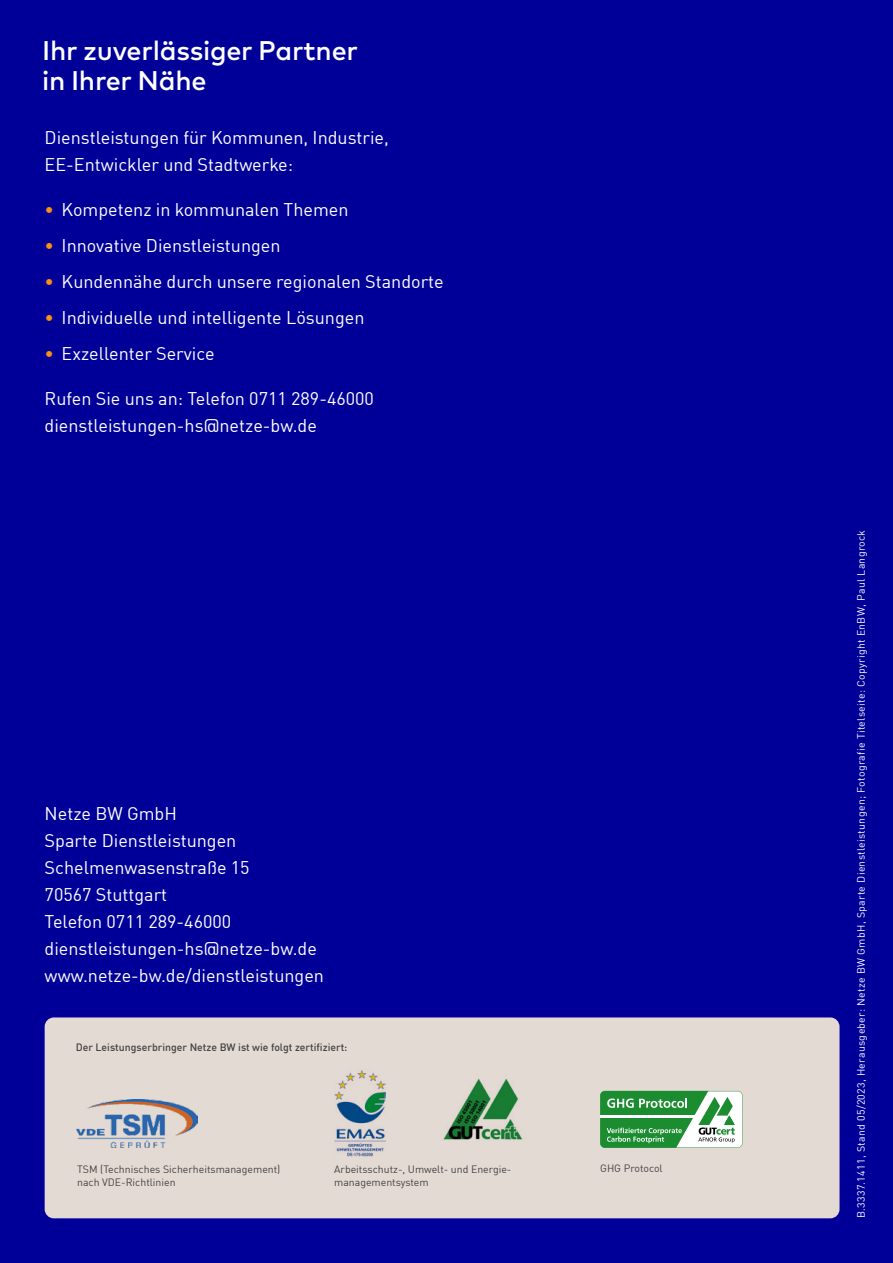
<style>
.page{position:relative;width:893px;height:1263px;background:#009}
.page>*{position:absolute;margin:0;border:0;box-sizing:border-box;transform-origin:0 0}
.t1{font:500 27px/30px "Mark OT";letter-spacing:-.01em;color:#fff}
.t2{font:18px/27px "En BWDIN Pro";color:#fff}
.t3{font:10.5px "En BWDIN Pro";letter-spacing:.03em;color:#fefefe}
.t4{font:10.5px/13.5px "En BWDIN Pro";color:#424242}
.t5{font:500 10.5px "En BWDIN Pro";color:#424242}
.s1{color:#fe8f11}
</style>
<div class="page">
<div style="left:45px;top:1017px;width:794px;height:201px;background:#e4dad4;border-radius:9px"></div>
<svg style="left:600px;top:1091px;width:142px;height:57px;background:#6ab177"></svg>
<hr style="left:600px;top:1115px;width:96px;height:3px;background:#fff">
<img style="left:76px;top:1100px;width:122px;height:48px">
<img style="left:334px;top:1070px;width:51px;height:86px">
<img style="left:443px;top:1078px;width:79px;height:62px">
<h1 class="t1" style="left:42px;top:35px;width:317px">Ihr zuverlässiger Partner in Ihrer Nähe</h1>
<p class="t2" style="left:45px;top:122px;width:346px">Dienstleistungen für Kommunen, Industrie,<br>EE-Entwickler und Stadtwerke:</p>
<p class="t2" style="left:45px;top:194px;width:305px"><span class="s1">•</span> Kompetenz in kommunalen Themen</p>
<p class="t2" style="left:45px;top:230px;width:237px"><span class="s1">•</span> Innovative Dienstleistungen</p>
<p class="t2" style="left:45px;top:266px;width:401px"><span class="s1">•</span> Kundennähe durch unsere regionalen Standorte</p>
<p class="t2" style="left:45px;top:302px;width:321px"><span class="s1">•</span> Individuelle und intelligente Lösungen</p>
<p class="t2" style="left:45px;top:338px;width:171px"><span class="s1">•</span> Exzellenter Service</p>
<p class="t2" style="left:45px;top:383px;width:331px">Rufen Sie uns an: Telefon 0711 289-46000 dienstleistungen-hs@netze-bw.de</p>
<p class="t2" style="left:45px;top:798px;width:281px">Netze BW GmbH<br>Sparte Dienstleistungen<br>Schelmenwasenstraße 15<br>70567 Stuttgart<br>Telefon 0711 289-46000 dienstleistungen-hs@netze-bw.de www.netze-bw.de/dienstleistungen</p>
<p class="t5" style="left:76px;top:1039px;width:273px">Der Leistungserbringer Netze BW ist wie folgt zertifiziert:</p>
<p class="t4" style="left:77px;top:1161px;width:205px">TSM (Technisches Sicherheitsmanagement) nach VDE-Richtlinien</p>
<p class="t4" style="left:334px;top:1161px;width:177px">Arbeitsschutz-, Umwelt- und Energie&shy;managementsystem</p>
<p class="t4" style="left:600px;top:1160px;width:64px">GHG Protocol</p>
<p class="t3" style="left:853px;top:1218px;width:690px;rotate:-90deg">B.3337.1411, Stand 05/2023, Herausgeber: Netze BW GmbH, Sparte Dienstleistungen; Fotografie Titelseite: Copyright EnBW, Paul Langrock</p>
</div>
